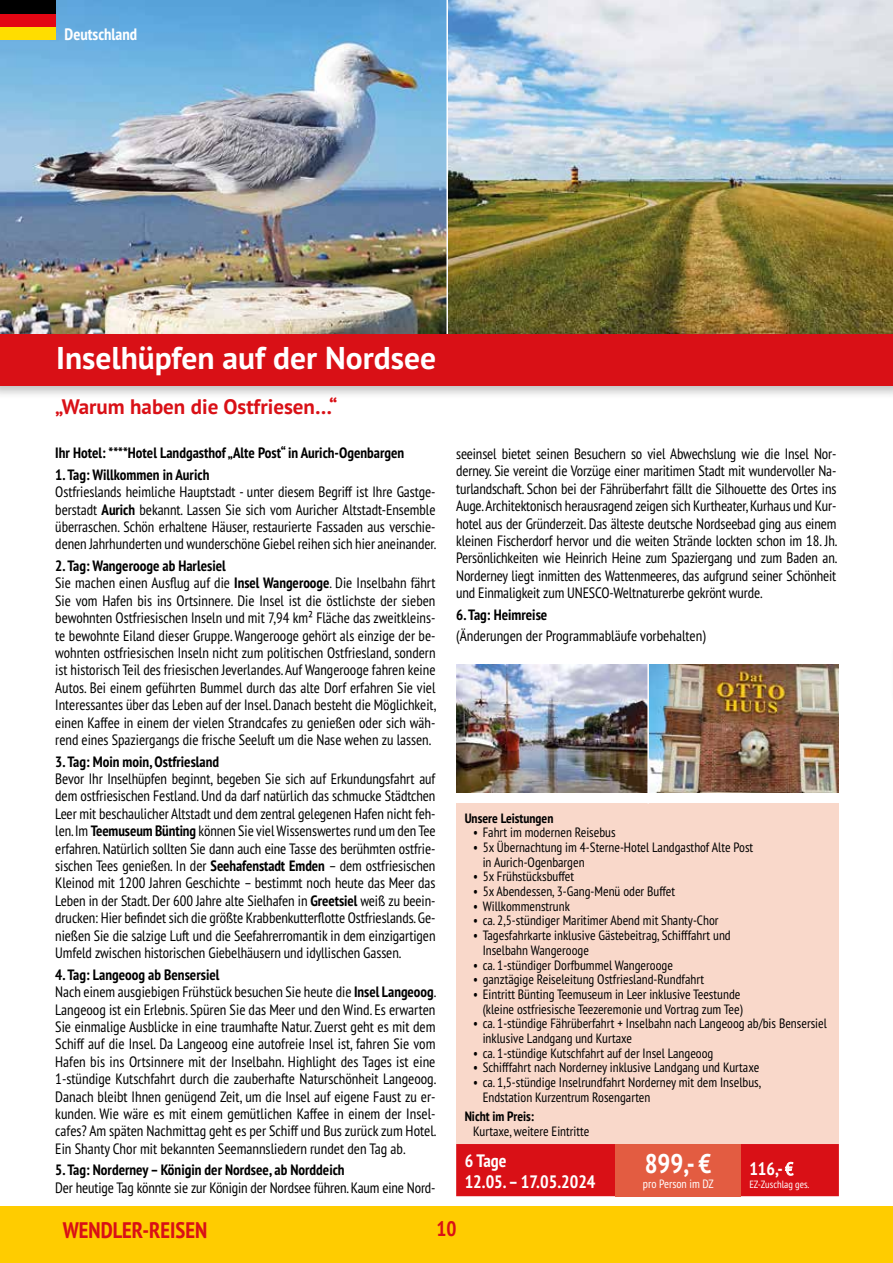
<style>
.page{position:relative;width:893px;height:1263px;background:#fff}
.page>*{position:absolute;margin:0;border:0;box-sizing:border-box;transform-origin:0 0}
.t1{font:700 31.5px "PT Sans Pro";color:#fff}
.t2{font:700 condensed 27px "PT Sans Pro";color:#fff}
.t3{font:700 condensed 22.5px "PT Sans Pro";color:#d91016}
.t4{font:700 21px "PT Sans Pro";color:#d91016}
.t5{font:700 condensed 21px "PT Sans Pro";color:#d91016}
.t6{font:700 condensed 18px/21px "PT Sans Pro";color:#fff}
.t7{font:700 condensed 16.5px "PT Sans Pro";color:#fff}
.t8{font:condensed 15px/17.4px "PT Sans Pro";color:#000;text-align:justify}
.t9{font:700 condensed 15px "PT Sans Pro";color:#000}
.t10{font:condensed 13.5px/14.7px "PT Sans Pro";color:#000}
.t11{font:700 condensed 13.5px "PT Sans Pro";color:#000}
.t12{font:condensed 12px "PT Sans Pro";color:#fff}
.t13{font:condensed 10.5px "PT Sans Pro";color:#fff}
.s1{font-weight:700}
.s2{font-weight:400}
</style>
<div class="page">
<div style="left:0;top:1206px;width:893px;height:57px;background:#fc0"></div>
<img style="left:448px;top:0;width:444px;height:331px">
<img style="left:0;top:0;width:446px;height:331px">
<div style="left:0;top:27px;width:56px;height:13px;background:#fd0"></div>
<div style="left:0;top:13px;width:56px;height:14px;background:#e30613"></div>
<div style="left:0;top:0;width:56px;height:13px;background:#000"></div>
<div style="left:456px;top:804px;width:383px;height:340px;background:#f9d8ca"></div>
<div style="left:456px;top:1144px;width:383px;height:52px;background:#d91016"></div>
<div style="left:615px;top:1144px;width:126px;height:52px;background:#e35c41"></div>
<div style="left:0;top:331px;width:893px;height:69px;background:#000;opacity:.25"></div>
<div style="left:0;top:334px;width:893px;height:51px;background:#d91016"></div>
<hr style="left:892px;top:0;width:1px;height:671px;background:#ededed">
<hr style="left:890px;top:640px;width:3px;height:69px;background:#fefefe">
<img style="left:649px;top:665px;width:190px;height:127px">
<img style="left:456px;top:665px;width:191px;height:127px">
<p class="t7" style="left:65px;top:23px;width:74px">Deutschland</p>
<h1 class="t1" style="left:56px;top:337px;width:381px">Inselhüpfen auf der Nordsee</h1>
<h3 class="t4" style="left:55px;top:393px;width:284px">„Warum haben die Ostfriesen…“</h3>
<p class="t9" style="left:55px;top:443px;width:350px">Ihr Hotel: ****Hotel Landgasthof „Alte Post“ in Aurich-Ogenbargen</p>
<p class="t9" style="left:55px;top:465px;width:156px">1. Tag: Willkommen in Aurich</p>
<p class="t8" style="left:55px;top:483px;width:383px">Ostfrieslands heimliche Hauptstadt - unter diesem Begriff ist Ihre Gastge&shy;berstadt <span class="s1">Aurich</span> bekannt. Lassen Sie sich vom Auricher Altstadt-Ensemble überraschen. Schön erhaltene Häuser, restaurierte Fassaden aus verschie&shy;denen Jahrhunderten und wunderschöne Giebel reihen sich hier aneinander.</p>
<p class="t8" style="left:55px;top:557px;width:383px;text-align:left"><span class="s1">2. Tag: Wangerooge ab Harlesiel<br></span>Sie machen einen Ausflug auf die <span class="s1">Insel Wangerooge</span>. Die Inselbahn fährt Sie vom Hafen bis ins Ortsinnere. Die Insel ist die östlichste der sieben bewohnten Ostfriesischen Inseln und mit 7,94 km² Fläche das zweitkleins&shy;te bewohnte Eiland dieser Gruppe. Wangerooge gehört als einzige der be&shy;wohnten ostfriesischen Inseln nicht zum politischen Ostfriesland, sondern ist historisch Teil des friesischen Jeverlandes. Auf Wangerooge fahren keine Autos. Bei einem geführten Bummel durch das alte Dorf erfahren Sie viel Interessantes über das Leben auf der Insel. Danach besteht die Möglichkeit, einen Kaffee in einem der vielen Strandcafes zu genießen oder sich wäh&shy;rend eines Spaziergangs die frische Seeluft um die Nase wehen zu lassen.</p>
<p class="t9" style="left:55px;top:751px;width:165px">3. Tag: Moin moin, Ostfriesland</p>
<p class="t8" style="left:55px;top:770px;width:382px">Bevor Ihr Inselhüpfen beginnt, begeben Sie sich auf Erkundungsfahrt auf dem ostfriesischen Festland. Und da darf natürlich das schmucke Städtchen Leer mit beschaulicher Altstadt und dem zentral gelegenen Hafen nicht feh&shy;len. Im <span class="s1">Teemuseum Bünting</span> können Sie viel Wissenswertes rund um den Tee erfahren. Natürlich sollten Sie dann auch eine Tasse des berühmten ostfrie&shy;sischen Tees genießen. In der <span class="s1">Seehafenstadt Emden</span> – dem ostfriesischen Kleinod mit 1200 Jahren Geschichte – bestimmt noch heute das Meer das Leben in der Stadt. Der 600 Jahre alte Sielhafen in <span class="s1">Greetsiel</span> weiß zu beein&shy;drucken: Hier befindet sich die größte Krabbenkutterflotte Ostfrieslands. Ge&shy;nießen Sie die salzige Luft und die Seefahrerromantik in dem einzigartigen Umfeld zwischen historischen Giebelhäusern und idyllischen Gassen.</p>
<p class="t8" style="left:55px;top:965px;width:383px;text-align:left"><span class="s1">4. Tag: Langeoog ab Bensersiel<br></span>Nach einem ausgiebigen Frühstück besuchen Sie heute die <span class="s1">Insel Langeoog</span>.<br>Langeoog ist ein Erlebnis. Spüren Sie das Meer und den Wind. Es erwarten Sie einmalige Ausblicke in eine traumhafte Natur. Zuerst geht es mit dem Schiff auf die Insel. Da Langeoog eine autofreie Insel ist, fahren Sie vom Hafen bis ins Ortsinnere mit der Inselbahn. Highlight des Tages ist eine 1-stündige Kutschfahrt durch die zauberhafte Naturschönheit Langeoog.<br>Danach bleibt Ihnen genügend Zeit, um die Insel auf eigene Faust zu er&shy;kunden. Wie wäre es mit einem gemütlichen Kaffee in einem der Insel&shy;cafes? Am späten Nachmittag geht es per Schiff und Bus zurück zum Hotel.<br>Ein Shanty Chor mit bekannten Seemannsliedern rundet den Tag ab.</p>
<p class="t9" style="left:55px;top:1160px;width:291px">5. Tag: Norderney – Königin der Nordsee, ab Norddeich</p>
<p class="t8" style="left:55px;top:1178px;width:382px">Der heutige Tag könnte sie zur Königin der Nordsee führen. Kaum eine Nord-</p>
<p class="t8" style="left:456px;top:445px;width:383px">seeinsel bietet seinen Besuchern so viel Abwechslung wie die Insel Nor&shy;derney. Sie vereint die Vorzüge einer maritimen Stadt mit wundervoller Na&shy;turlandschaft. Schon bei der Fährüberfahrt fällt die Silhouette des Ortes ins Auge. Architektonisch herausragend zeigen sich Kurtheater, Kurhaus und Kur&shy;hotel aus der Gründerzeit. Das älteste deutsche Nordseebad ging aus einem kleinen Fischerdorf hervor und die weiten Strände lockten schon im 18. Jh.<br>Persönlichkeiten wie Heinrich Heine zum Spaziergang und zum Baden an.<br>Norderney liegt inmitten des Wattenmeeres, das aufgrund seiner Schönheit und Einmaligkeit zum UNESCO-Weltnaturerbe gekrönt wurde.</p>
<p class="t9" style="left:456px;top:605px;width:93px">6. Tag: Heimreise</p>
<p class="t8" style="left:456px;top:627px;width:251px">(Änderungen der Programmabläufe vorbehalten)</p>
<p class="t11" style="left:465px;top:809px;width:90px">Unsere Leistungen</p>
<p class="t10" style="left:473px;top:825px;width:144px">• Fahrt im modernen Reisebus</p>
<p class="t10" style="left:483px;top:839px;width:272px;text-indent:-9px">• 5x Übernachtung im 4-Sterne-Hotel Landgasthof Alte Post in Aurich-Ogenbargen</p>
<p class="t10" style="left:473px;top:869px;width:103px">• 5x Frühstücksbuffet</p>
<p class="t10" style="left:473px;top:883px;width:204px">• 5x Abendessen, 3-Gang-Menü oder Buffet</p>
<p class="t10" style="left:473px;top:898px;width:98px">• Willkommenstrunk</p>
<p class="t10" style="left:473px;top:913px;width:247px">• ca. 2,5-stündiger Maritimer Abend mit Shanty-Chor</p>
<p class="t10" style="left:483px;top:928px;width:250px;text-indent:-9px">• Tagesfahrkarte inklusive Gästebeitrag, Schifffahrt und<br>Inselbahn Wangerooge</p>
<p class="t10" style="left:473px;top:957px;width:201px">• ca. 1-stündiger Dorfbummel Wangerooge</p>
<p class="t10" style="left:473px;top:972px;width:232px">• ganztägige Reiseleitung Ostfriesland-Rundfahrt</p>
<p class="t10" style="left:473px;top:986px;width:271px;text-align:right">• Eintritt Bünting Teemuseum in Leer inklusive Teestunde (kleine ostfriesische Teezeremonie und Vortrag zum Tee)</p>
<p class="t10" style="left:483px;top:1016px;width:346px;text-indent:-9px">• ca. 1-stündige Fährüberfahrt + Inselbahn nach Langeoog ab/bis Bensersiel inklusive Landgang und Kurtaxe</p>
<p class="t10" style="left:473px;top:1045px;width:242px">• ca. 1-stündige Kutschfahrt auf der Insel Langeoog</p>
<p class="t10" style="left:473px;top:1060px;width:288px">• Schifffahrt nach Norderney inklusive Landgang und Kurtaxe</p>
<p class="t10" style="left:483px;top:1075px;width:280px;text-indent:-9px">• ca. 1,5-stündige Inselrundfahrt Norderney mit dem Inselbus,<br>Endstation Kurzentrum Rosengarten</p>
<p class="t11" style="left:465px;top:1107px;width:71px">Nicht im Preis:</p>
<p class="t10" style="left:473px;top:1123px;width:118px">Kurtaxe, weitere Eintritte</p>
<p class="t6" style="left:465px;top:1149px;width:132px">6 Tage<br>12.05. – 17.05.2024</p>
<h2 class="t2" style="left:645px;top:1146px;width:68px">899,- €</h2>
<p class="t6" style="left:749px;top:1158px;width:45px">116,- <span class="s2">€</span></p>
<p class="t13" style="left:749px;top:1177px;width:62px">EZ-Zuschlag ges.</p>
<p class="t12" style="left:643px;top:1176px;width:72px">pro Person im DZ</p>
<h3 class="t3" style="left:63px;top:1215px;width:146px">WENDLER-REISEN</h3>
<h3 class="t5" style="left:436px;top:1215px;width:22px">10</h3>
</div>
